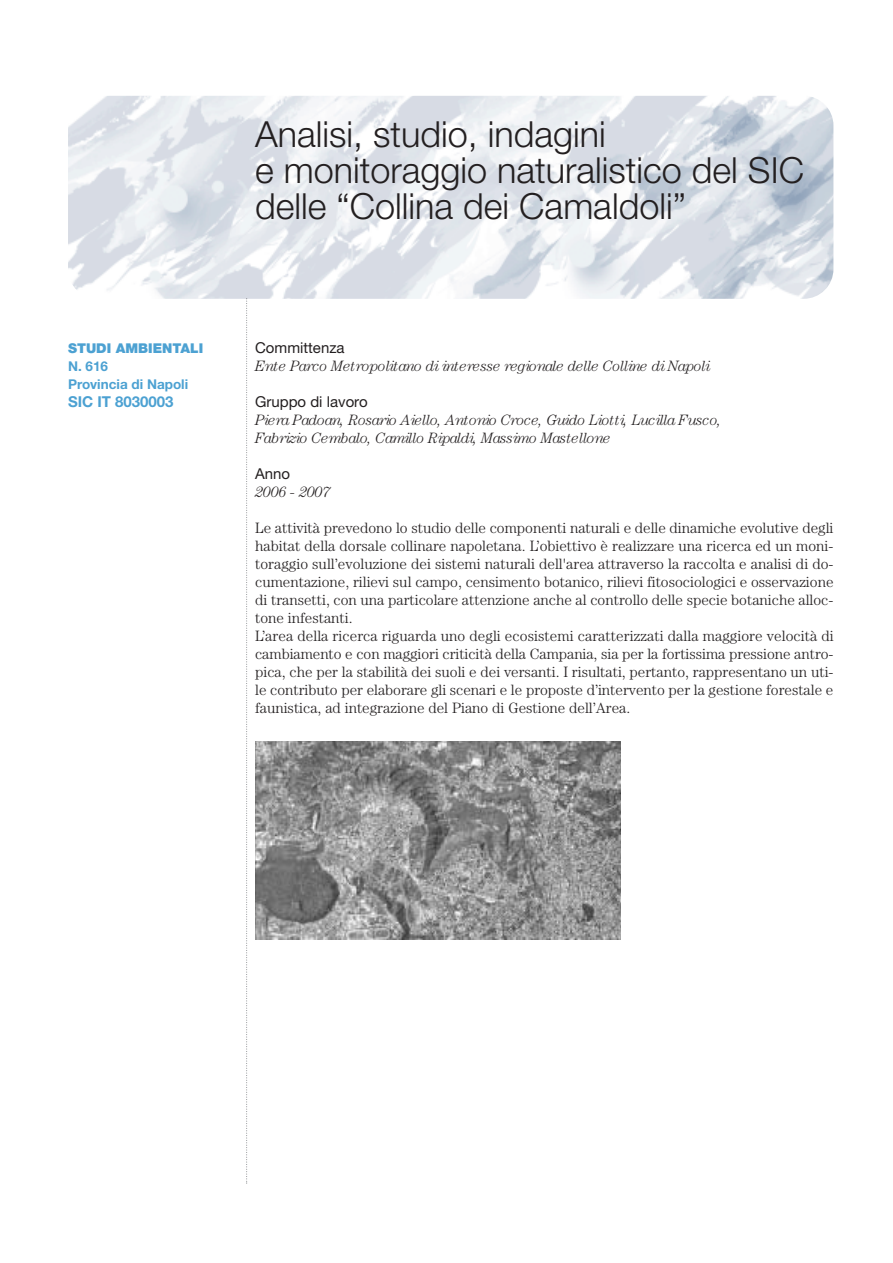
<style>
.page{position:relative;width:893px;height:1263px;background:#fff}
.page>*{position:absolute;margin:0;border:0;box-sizing:border-box;transform-origin:0 0}
.t1{font:300 36px/36px "Helvetica Neue";color:#231f20}
.t2{font:300 15px/18px "Century";color:#231f20}
.t3{font:italic 300 15px/18px "Century";letter-spacing:-.035em;color:#231f20}
.t4{font:15px "Helvetica Neue";color:#231f20}
.t5{font:700 15px "Helvetica Neue";color:#4ca1d2}
.t6{font:700 13.5px/18px "Helvetica Neue";color:#4ca1d2}
.t7{font:900 13.5px "Helvetica Neue";color:#4ca1d2}
</style>
<div class="page">
<img style="left:68px;top:96px;width:765px;height:203px;border-radius:30px">
<svg style="left:246px;top:298px;width:1px;height:885px"></svg>
<img style="left:255px;top:741px;width:366px;height:198px">
<p class="t7" style="left:68px;top:340px;width:137px">STUDI AMBIENTALI</p>
<p class="t6" style="left:68px;top:357px;width:122px">N. 616<br>Provincia di Napoli</p>
<p class="t5" style="left:68px;top:392px;width:107px">SIC IT 8030003</p>
<h1 class="t1" style="left:255px;top:115px;width:550px">Analisi, studio, indagini<br>e monitoraggio naturalistico del SIC delle “Collina dei Camaldoli”</h1>
<p class="t4" style="left:255px;top:338px;width:91px">Committenza</p>
<p class="t3" style="left:255px;top:357px;width:457px">Ente Parco Metropolitano di interesse regionale delle Colline di Napoli</p>
<p class="t4" style="left:255px;top:392px;width:114px">Gruppo di lavoro</p>
<p class="t3" style="left:255px;top:411px;width:468px">Piera Padoan, Rosario Aiello, Antonio Croce, Guido Liotti, Lucilla Fusco,<br>Fabrizio Cembalo, Camillo Ripaldi, Massimo Mastellone</p>
<p class="t4" style="left:255px;top:464px;width:37px">Anno</p>
<p class="t3" style="left:255px;top:483px;width:77px">2006 - 2007</p>
<p class="t2" style="left:255px;top:518px;width:580px">Le attività prevedono lo studio delle componenti naturali e delle dinamiche evolutive degli habitat della dorsale collinare napoletana. L’obiettivo è realizzare una ricerca ed un moni&shy;toraggio sull’evoluzione dei sistemi naturali dell'area attraverso la raccolta e analisi di do&shy;cumentazione, rilievi sul campo, censimento botanico, rilievi fitosociologici e osservazione di transetti, con una particolare attenzione anche al controllo delle specie botaniche alloc&shy;tone infestanti.<br>L’area della ricerca riguarda uno degli ecosistemi caratterizzati dalla maggiore velocità di cambiamento e con maggiori criticità della Campania, sia per la fortissima pressione antro&shy;pica, che per la stabilità dei suoli e dei versanti. I risultati, pertanto, rappresentano un uti&shy;le contributo per elaborare gli scenari e le proposte d’intervento per la gestione forestale e faunistica, ad integrazione del Piano di Gestione dell’Area.</p>
</div>
